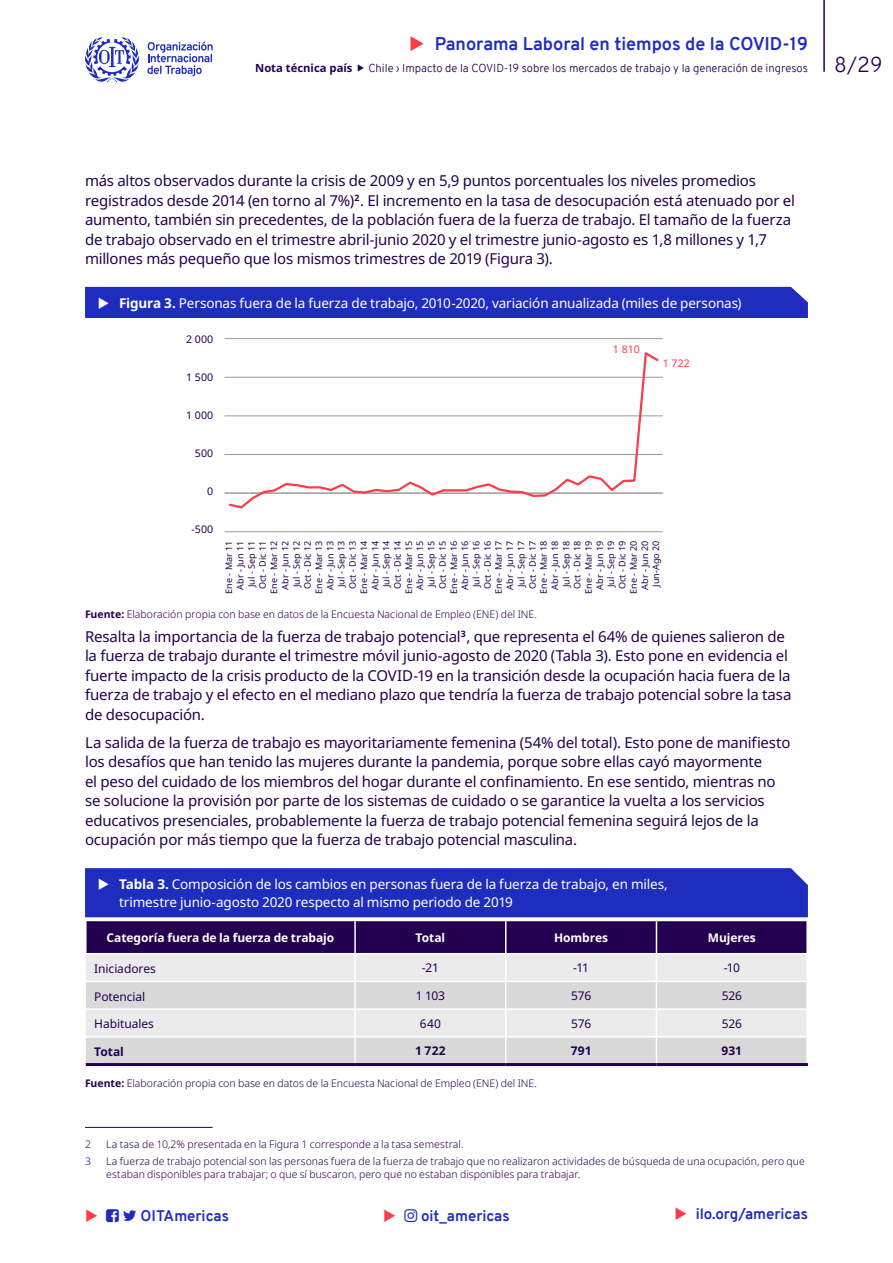
<style>
.page{position:relative;width:893px;height:1263px;background:#fff}
.page>*{position:absolute;margin:0;border:0;box-sizing:border-box;transform-origin:0 0}
.t1{font:300 21px "Overpass";color:#230050}
.t2{font:700 18px "Overpass";color:#1e2dbe}
.t3{font:15px/19.5px "Noto Sans";letter-spacing:-.015em;color:#230050}
.t4{font:700 15px "Overpass";color:#1e2dbe}
.t5{font:13.5px/18px "Noto Sans";letter-spacing:-.01em;color:#fff}
.t6{font:12px "Noto Sans";letter-spacing:-.005em;color:#230050}
.t7{font:700 12px "Noto Sans";letter-spacing:-.005em;color:#fff}
.t8{font:700 12px "Noto Sans";letter-spacing:.005em;color:#230050}
.t9{font:300 11.25px "Overpass";color:#230050}
.t10{font:700 11.25px "Noto Sans";color:#230050}
.t11{font:300 10.5px/12.6px "Noto Sans";color:#230050}
.t12{font:10.5px "Noto Sans";color:#230050}
.t13{font:10.5px "Noto Sans";color:#fa3c4b}
.t14{font:9px/11.2px "Noto Sans";color:#230050;text-align:right}
.s1{font-weight:700}
</style>
<div class="page">
<hr style="left:225px;top:531px;width:438px;height:1px;background:#999">
<hr style="left:225px;top:454px;width:438px;height:1px;background:#999">
<hr style="left:225px;top:415px;width:438px;height:1px;background:#999">
<hr style="left:225px;top:377px;width:438px;height:1px;background:#999">
<hr style="left:225px;top:338px;width:438px;height:1px;background:#999">
<hr style="left:225px;top:492px;width:438px;height:2px;background:#999">
<svg style="left:227px;top:352px;width:433px;height:157px"></svg>
<hr style="left:86px;top:1063px;width:269px;height:3px;background:#230050">
<hr style="left:355px;top:1063px;width:151px;height:3px;background:#230050">
<hr style="left:506px;top:1063px;width:150px;height:3px;background:#230050">
<hr style="left:656px;top:1063px;width:152px;height:3px;background:#230050">
<hr style="left:85px;top:1127px;width:128px;height:1px;background:#230050">
<svg style="left:148px;top:42px;width:65px;height:34px"></svg>
<svg style="left:85px;top:37px;width:54px;height:45px"></svg>
<hr style="left:823px;top:0;width:2px;height:72px;background:#230050">
<div style="left:85px;top:287px;width:723px;height:31px;background:#1e2dbe"></div>
<svg style="left:85px;top:868px;width:723px;height:195px;background:#9391c3"></svg>
<p class="t2" style="left:435px;top:31px;width:375px">Panorama Laboral en tiempos de la COVID-19</p>
<p class="t10" style="left:255px;top:60px;width:99px">Nota técnica país</p>
<p class="t9" style="left:368px;top:60px;width:441px">Chile › Impacto de la COVID-19 sobre los mercados de trabajo y la generación de ingresos</p>
<h1 class="t1" style="left:834px;top:49px;width:50px">8/29</h1>
<p class="t3" style="left:85px;top:171px;width:711px">más altos observados durante la crisis de 2009 y en 5,9 puntos porcentuales los niveles promedios registrados desde 2014 (en torno al 7%)<sup>2</sup>. El incremento en la tasa de desocupación está atenuado por el aumento, también sin precedentes, de la población fuera de la fuerza de trabajo. El tamaño de la fuerza de trabajo observado en el trimestre abril-junio 2020 y el trimestre junio-agosto es 1,8 millones y 1,7 millones más pequeño que los mismos trimestres de 2019 (Figura 3).</p>
<p class="t5" style="left:119px;top:294px;width:624px"><span class="s1">Figura 3.</span> Personas fuera de la fuerza de trabajo, 2010-2020, variación anualizada (miles de personas)</p>
<p class="t13" style="left:613px;top:342px;width:29px">1 810</p>
<p class="t13" style="left:663px;top:356px;width:29px">1 722</p>
<p class="t12" style="left:186px;top:331px;width:29px">2 000</p>
<p class="t12" style="left:186px;top:370px;width:29px">1 500</p>
<p class="t12" style="left:186px;top:408px;width:29px">1 000</p>
<p class="t12" style="left:195px;top:446px;width:20px">500</p>
<p class="t12" style="left:207px;top:484px;width:8px">0</p>
<p class="t12" style="left:192px;top:522px;width:23px">-500</p>
<p class="t14" style="left:224px;top:594px;width:54px;rotate:-90deg">Ene - Mar 11<br>Abr - Jun 11<br>Jul - Sep 11<br>Oct - Dic 11<br>Ene - Mar 12<br>Abr - Jun 12<br>Jul - Sep 12<br>Oct - Dic 12<br>Ene - Mar 13<br>Abr - Jun 13<br>Jul - Sep 13<br>Oct - Dic 13<br>Ene - Mar 14<br>Abr - Jun 14<br>Jul - Sep 14<br>Oct - Dic 14<br>Ene - Mar 15<br>Abr - Jun 15<br>Jul - Sep 15<br>Oct - Dic 15<br>Ene - Mar 16<br>Abr - Jun 16<br>Jul - Sep 16<br>Oct - Dic 16<br>Ene - Mar 17<br>Abr - Jun 17<br>Jul - Sep 17<br>Oct - Dic 17<br>Ene - Mar 18<br>Abr - Jun 18<br>Jul - Sep 18<br>Oct - Dic 18<br>Ene - Mar 19<br>Abr - Jun 19<br>Jul - Sep 19<br>Oct - Dic 19<br>Ene - Mar 20<br>Abr - Jun 20<br>Jun-Ago 20</p>
<p class="t11" style="left:85px;top:608px;width:453px"><span class="s1">Fuente:</span> Elaboración propia con base en datos de la Encuesta Nacional de Empleo (ENE) del INE.</p>
<p class="t3" style="left:85px;top:627px;width:708px">Resalta la importancia de la fuerza de trabajo potencial<sup>3</sup>, que representa el 64% de quienes salieron de la fuerza de trabajo durante el trimestre móvil junio-agosto de 2020 (Tabla 3). Esto pone en evidencia el fuerte impacto de la crisis producto de la COVID-19 en la transición desde la ocupación hacia fuera de la fuerza de trabajo y el efecto en el mediano plazo que tendría la fuerza de trabajo potencial sobre la tasa de desocupación.</p>
<p class="t3" style="left:85px;top:733px;width:707px">La salida de la fuerza de trabajo es mayoritariamente femenina (54% del total). Esto pone de manifiesto los desafíos que han tenido las mujeres durante la pandemia, porque sobre ellas cayó mayormente<br>el peso del cuidado de los miembros del hogar durante el confinamiento. En ese sentido, mientras no se solucione la provisión por parte de los sistemas de cuidado o se garantice la vuelta a los servicios educativos presenciales, probablemente la fuerza de trabajo potencial femenina seguirá lejos de la ocupación por más tiempo que la fuerza de trabajo potencial masculina.</p>
<p class="t5" style="left:119px;top:875px;width:550px"><span class="s1">Tabla 3.</span> Composición de los cambios en personas fuera de la fuerza de trabajo, en miles, trimestre junio-agosto 2020 respecto al mismo periodo de 2019</p>
<p class="t7" style="left:107px;top:930px;width:229px">Categoría fuera de la fuerza de trabajo</p>
<p class="t7" style="left:416px;top:930px;width:31px">Total</p>
<p class="t7" style="left:554px;top:930px;width:56px">Hombres</p>
<p class="t7" style="left:708px;top:930px;width:50px">Mujeres</p>
<p class="t6" style="left:94px;top:960px;width:63px">Iniciadores</p>
<p class="t6" style="left:422px;top:959px;width:19px">-21</p>
<p class="t6" style="left:573px;top:959px;width:17px">-11</p>
<p class="t6" style="left:724px;top:959px;width:18px">-10</p>
<p class="t6" style="left:94px;top:988px;width:53px">Potencial</p>
<p class="t6" style="left:416px;top:987px;width:31px">1 103</p>
<p class="t6" style="left:571px;top:987px;width:22px">576</p>
<p class="t6" style="left:722px;top:987px;width:22px">526</p>
<p class="t6" style="left:94px;top:1015px;width:61px">Habituales</p>
<p class="t6" style="left:420px;top:1015px;width:23px">640</p>
<p class="t6" style="left:571px;top:1015px;width:22px">576</p>
<p class="t6" style="left:722px;top:1015px;width:22px">526</p>
<p class="t8" style="left:94px;top:1043px;width:31px">Total</p>
<p class="t8" style="left:415px;top:1042px;width:32px">1 722</p>
<p class="t8" style="left:571px;top:1042px;width:22px">791</p>
<p class="t8" style="left:721px;top:1042px;width:22px">931</p>
<p class="t11" style="left:85px;top:1077px;width:453px"><span class="s1">Fuente:</span> Elaboración propia con base en datos de la Encuesta Nacional de Empleo (ENE) del INE.</p>
<p class="t11" style="left:85px;top:1138px;width:7px">2</p>
<p class="t11" style="left:106px;top:1138px;width:359px">La tasa de 10,2% presentada en la Figura 1 corresponde a la tasa semestral.</p>
<p class="t11" style="left:85px;top:1155px;width:7px">3</p>
<p class="t11" style="left:106px;top:1155px;width:700px">La fuerza de trabajo potencial son las personas fuera de la fuerza de trabajo que no realizaron actividades de búsqueda de una ocupación, pero que estaban disponibles para trabajar; o que sí buscaron, pero que no estaban disponibles para trabajar.</p>
<p class="t4" style="left:141px;top:1204px;width:90px">OITAmericas</p>
<p class="t4" style="left:696px;top:1203px;width:114px">ilo.org/americas</p>
<p class="t4" style="left:421px;top:1204px;width:90px">oit_americas</p>
</div>
